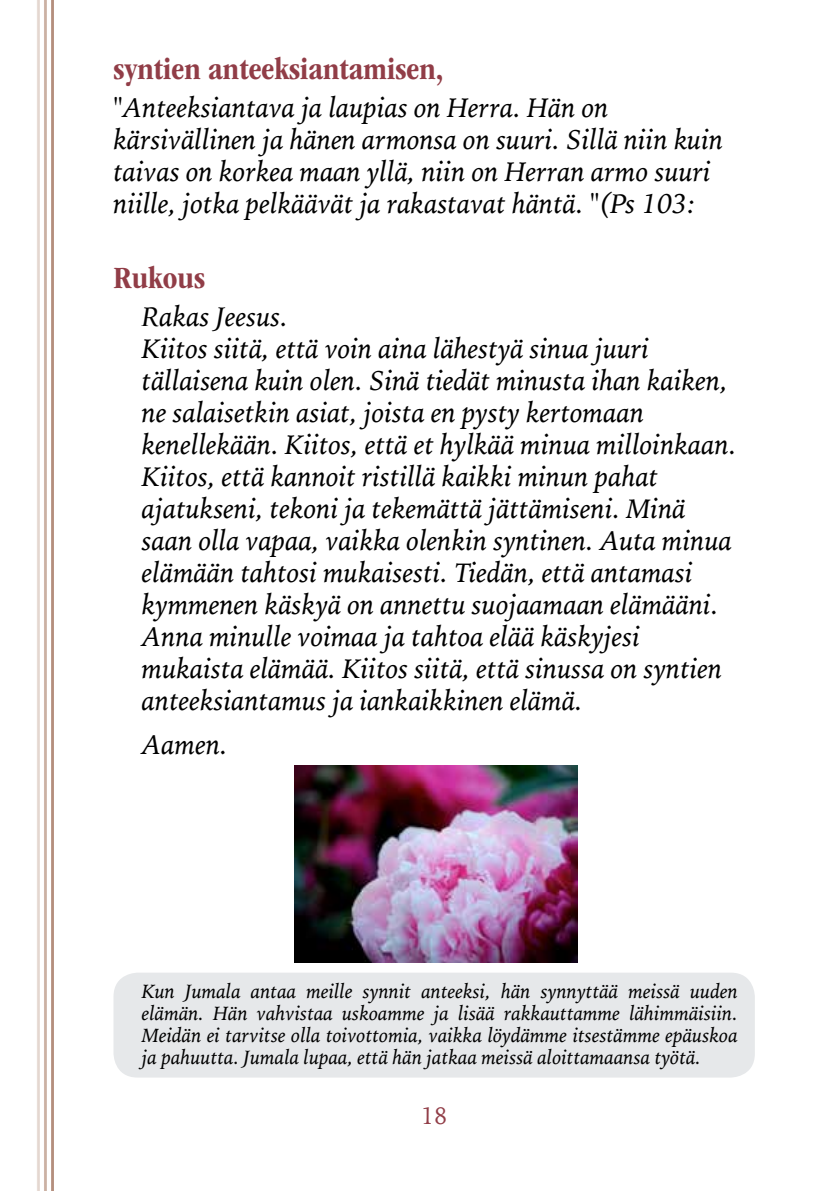
<style>
.page{position:relative;width:840px;height:1191px;background:#fff}
.page>*{position:absolute;margin:0;border:0;box-sizing:border-box;transform-origin:0 0}
.t1{font:700 condensed 32px "ITC Garamond Std";color:#913d47}
.t2{font:italic 28px/32px "Iowan Old Style";color:#000}
.t3{font:24px "Iowan Old Style";color:#913d47}
.t4{font:italic 20px/22px "Iowan Old Style";color:#000;text-align:justify}
</style>
<div class="page">
<div style="left:113px;top:972px;width:641px;height:105px;background:#e6e8ea;border-radius:24px"></div>
<img style="left:294px;top:765px;width:282px;height:197px">
<p class="t1" style="left:113px;top:51px;width:331px">syntien anteeksiantamisen,</p>
<p class="t2" style="left:113px;top:90px;width:611px">"Anteeksiantava ja laupias on Herra. Hän on kärsivällinen ja hänen armonsa on suuri. Sillä niin kuin taivas on korkea maan yllä, niin on Herran armo suuri niille, jotka pelkäävät ja rakastavat häntä. "(Ps 103:</p>
<p class="t1" style="left:113px;top:260px;width:93px">Rukous</p>
<p class="t2" style="left:142px;top:299px;width:596px">Rakas Jeesus.<br>Kiitos siitä, että voin aina lähestyä sinua juuri tällaisena kuin olen. Sinä tiedät minusta ihan kaiken, ne salaisetkin asiat, joista en pysty kertomaan kenellekään. Kiitos, että et hylkää minua milloinkaan.<br>Kiitos, että kannoit ristillä kaikki minun pahat ajatukseni, tekoni ja tekemättä jättämiseni. Minä saan olla vapaa, vaikka olenkin syntinen. Auta minua elämään tahtosi mukaisesti. Tiedän, että antamasi kymmenen käskyä on annettu suojaamaan elämääni.<br>Anna minulle voimaa ja tahtoa elää käskyjesi mukaista elämää. Kiitos siitä, että sinussa on syntien anteeksiantamus ja iankaikkinen elämä.</p>
<p class="t2" style="left:142px;top:727px;width:87px">Aamen.</p>
<p class="t4" style="left:142px;top:979px;width:597px">Kun Jumala antaa meille synnit anteeksi, hän synnyttää meissä uuden elämän. Hän vahvistaa uskoamme ja lisää rakkauttamme lähimmäisiin.<br>Meidän ei tarvitse olla toivottomia, vaikka löydämme itsestämme epäuskoa ja pahuutta. Jumala lupaa, että hän jatkaa meissä aloittamaansa työtä.</p>
<p class="t3" style="left:420px;top:1094px;width:28px">18</p>
</div>
